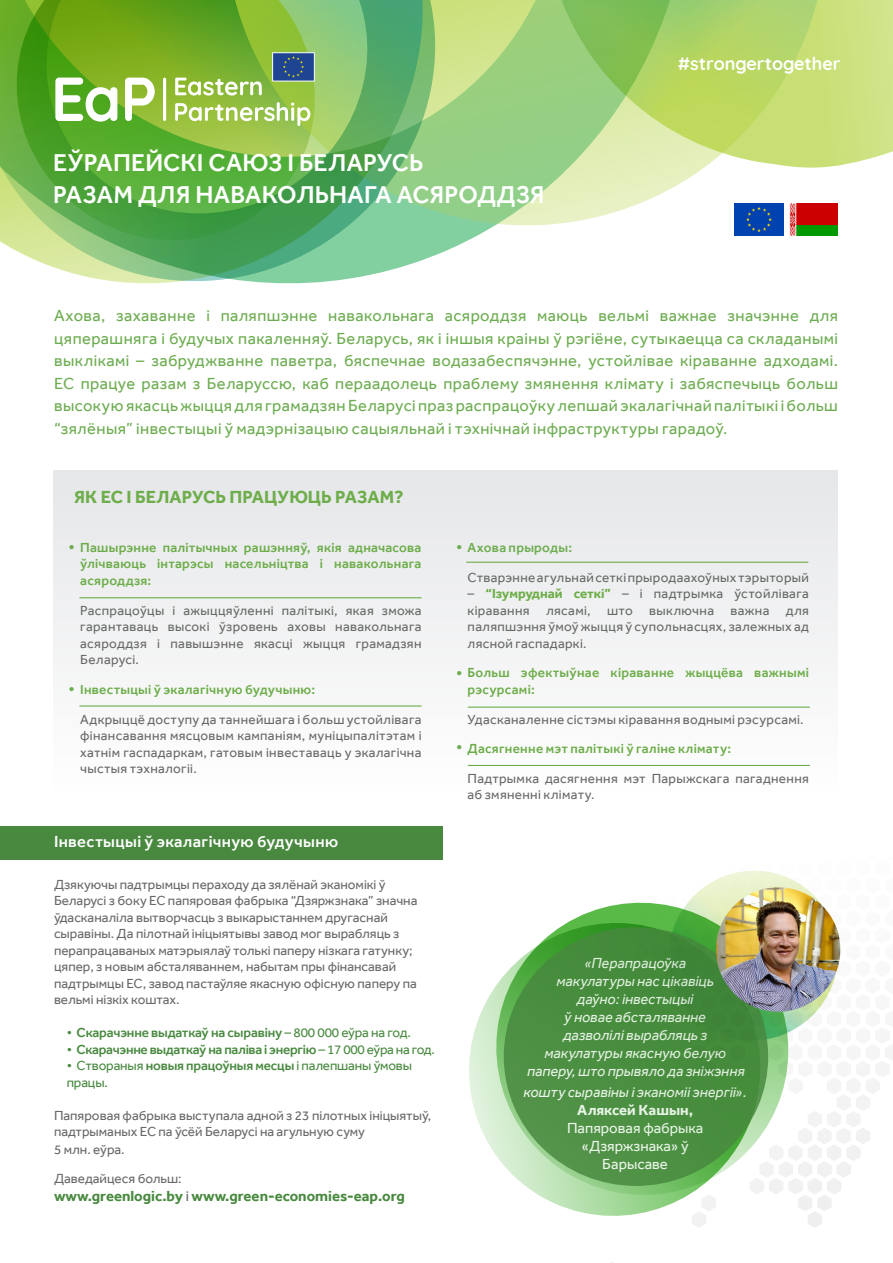
<style>
.page{position:relative;width:893px;height:1263px;background:#fff}
.page>*{position:absolute;margin:0;border:0;box-sizing:border-box;transform-origin:0 0}
.t1{font:500 25.05px "Effra";letter-spacing:.005em;color:#fff}
.t2{font:700 18px "Effra";letter-spacing:.005em;color:#6dad4a}
.t3{font:700 18px "Quicksand";color:#fff}
.t4{font:700 18px "Branding";color:#6dad4f}
.t5{font:16.5px/22.5px "Effra";letter-spacing:.025em;color:#6dad51;text-align:justify}
.t6{font:500 16.5px "Effra";letter-spacing:.025em;color:#fff}
.t7{font:italic 15px/18px "Effra";color:#fff;text-align:center}
.t8{font:700 15px "Effra";color:#49893f}
.t9{font:15px/18px "Effra";color:#fff;text-align:center}
.t10{font:700 15px "Effra";color:#fff}
.t11{font:13.5px/16.5px "Effra";color:#676967;text-align:justify}
.t12{font:500 13.5px/16.5px "Effra";letter-spacing:.02em;color:#6cad49;text-align:justify}
.t13{font:13.5px/16.5px "Effra";letter-spacing:.025em;color:#676967}
.t14{font:500 13.5px "Effra";letter-spacing:-.02em;color:#48893f}
.t15{font:13.5px/16.5px "Effra";letter-spacing:-.01em;color:#48893f}
.t16{font:500 13.5px "Effra";letter-spacing:.02em;color:#6dad4f}
.s1{font-weight:700;color:#6cad47}
.s2{font-weight:400}
.s3{font-weight:500}
.s4{color:#48893f}
.s5{font-weight:400;color:#676967}
</style>
<div class="page">
<div style="left:868px;top:0;width:25px;height:159px;background:#d0e489"></div>
<svg style="left:467px;top:0;width:401px;height:241px"></svg>
<svg style="left:0;top:0;width:467px;height:284px;background:#77b95d"></svg>
<svg style="left:175px;top:102px;width:135px;height:24px"></svg>
<svg style="left:175px;top:78px;width:87px;height:18px"></svg>
<svg style="left:55px;top:78px;width:100px;height:44px"></svg>
<hr style="left:163px;top:78px;width:3px;height:43px;background:#fff;border-radius:2px">
<div style="left:273px;top:53px;width:41px;height:28px;background:#1e4492"></div>
<div style="left:272px;top:52px;width:43px;height:30px;border:1px solid #fff"></div>
<svg style="left:283px;top:56px;width:21px;height:22px"></svg>
<div style="left:53px;top:471px;width:785px;height:323px;background:#f2f2f3"></div>
<img style="left:735px;top:204px;width:48px;height:32px">
<img style="left:790px;top:204px;width:48px;height:32px">
<svg style="left:469px;top:905px;width:145px;height:311px"></svg>
<div style="left:0;top:826px;width:442px;height:34px;background:#49893f"></div>
<div style="left:504px;top:927px;width:264px;height:259px;background:#4c9043;border-radius:50%"></div>
<hr style="left:79px;top:597px;width:343px;height:1px;background:#6dad4d">
<hr style="left:466px;top:562px;width:342px;height:1px;background:#6dad4d">
<hr style="left:468px;top:707px;width:342px;height:1px;background:#6dad4d">
<hr style="left:468px;top:765px;width:342px;height:1px;background:#6dad4d">
<hr style="left:79px;top:705px;width:343px;height:2px;background:#6dad4d">
<svg style="left:470px;top:905px;width:14px;height:5px"></svg>
<svg style="left:614px;top:870px;width:279px;height:358px"></svg>
<p class="t1" style="left:53px;top:148px;width:371px">ЕЎРАПЕЙСКІ САЮЗ І БЕЛАРУСЬ</p>
<p class="t1" style="left:53px;top:180px;width:493px">РАЗАМ ДЛЯ НАВАКОЛЬНАГА АСЯРОДДЗЯ</p>
<p class="t3" style="left:678px;top:49px;width:164px">#strongertogether</p>
<p class="t5" style="left:54px;top:304px;width:785px">Ахова, захаванне і паляпшэнне навакольнага асяроддзя маюць вельмі важнае значэнне для цяперашняга і будучых пакаленняў. Беларусь, як і іншыя краіны ў рэгіёне, сутыкаецца са складанымі выклікамі – забруджванне паветра, бяспечнае водазабеспячэнне, устойлівае кіраванне адходамі.<br>ЕС працуе разам з Беларуссю, каб пераадолець праблему змянення клімату і забяспечыць больш высокую якасць жыцця для грамадзян Беларусі праз распрацоўку лепшай экалагічнай палітыкі і больш “зялёныя” інвестыцыі ў мадэрнізацыю сацыяльнай і тэхнічнай інфраструктуры гарадоў.</p>
<p class="t2" style="left:74px;top:486px;width:331px">ЯК ЕС І БЕЛАРУСЬ ПРАЦУЮЦЬ РАЗАМ?</p>
<p class="t12" style="left:80px;top:539px;width:343px">Пашырэнне палітычных рашэнняў, якія адначасова ўлічваюць інтарэсы насельніцтва і навакольнага асяроддзя:</p>
<p class="t11" style="left:80px;top:602px;width:343px">Распрацоўцы і ажыццяўленні палітыкі, якая зможа гарантаваць высокі ўзровень аховы навакольнага асяроддзя і павышэнне якасці жыцця грамадзян Беларусі.</p>
<p class="t12" style="left:80px;top:681px;width:236px">Інвестыцыі ў экалагічную будучыню:</p>
<p class="t11" style="left:80px;top:711px;width:343px">Адкрыццё доступу да таннейшага і больш устойлівага фінансавання мясцовым кампаніям, муніцыпалітэтам і хатнім гаспадаркам, гатовым інвеставаць у экалагічна чыстыя тэхналогіі.</p>
<p class="t16" style="left:468px;top:539px;width:106px">Ахова прыроды:</p>
<p class="t13" style="left:468px;top:569px;width:343px">Стварэнне агульнай сеткі прыродаахоўных тэрыторый</p>
<p class="t11" style="left:468px;top:585px;width:343px">– <span class="s1">“Ізумруднай сеткі”</span> – і падтрымка ўстойлівага кіравання лясамі, што выключна важна для паляпшэння ўмоў жыцця ў супольнасцях, залежных ад лясной гаспадаркі.</p>
<p class="t12" style="left:468px;top:664px;width:343px">Больш эфектыўнае кіраванне жыццёва важнымі рэсурсамі:</p>
<p class="t13" style="left:468px;top:711px;width:338px">Удасканаленне сістэмы кіравання воднымі рэсурсамі.</p>
<p class="t12" style="left:468px;top:740px;width:265px">Дасягненне мэт палітыкі ў галіне клімату:</p>
<p class="t13" style="left:468px;top:770px;width:343px">Падтрымка дасягнення мэт Парыжскага пагаднення аб змяненні клімату.</p>
<p class="t4" style="left:69px;top:535px;width:8px">•</p>
<p class="t4" style="left:456px;top:535px;width:8px">•</p>
<p class="t4" style="left:456px;top:661px;width:8px">•</p>
<p class="t4" style="left:69px;top:678px;width:8px">•</p>
<p class="t4" style="left:456px;top:736px;width:8px">•</p>
<p class="t6" style="left:54px;top:831px;width:286px">Інвестыцыі ў экалагічную будучыню</p>
<p class="t11" style="left:54px;top:876px;width:365px;text-align:left">Дзякуючы падтрымцы пераходу да зялёнай эканомікі ў Беларусі з боку ЕС папяровая фабрыка “Дзяржзнака” значна ўдасканаліла вытворчасць з выкарыстаннем другаснай сыравіны. Да пілотнай ініцыятывы завод мог вырабляць з перапрацаваных матэрыялаў толькі паперу нізкага гатунку; цяпер, з новым абсталяваннем, набытам пры фінансавай падтрымцы ЕС, завод пастаўляе якасную офісную паперу па вельмі нізкіх коштах.</p>
<p class="t14" style="left:67px;top:1025px;width:346px"><span class="s2">•</span> Скарачэнне выдаткаў на сыравіну <span class="s2">– 800 000 еўра на год.</span></p>
<p class="t14" style="left:67px;top:1041px;width:370px"><span class="s2">•</span> Скарачэнне выдаткаў на паліва і энергію <span class="s2">– 17 000 еўра на год.</span></p>
<p class="t15" style="left:67px;top:1057px;width:347px">• Створаныя <span class="s3">новыя працоўныя месцы</span> і палепшаны ўмовы працы.</p>
<p class="t11" style="left:54px;top:1107px;width:379px">Папяровая фабрыка выступала адной з 23 пілотных ініцыятыў, падтрыманых ЕС па ўсёй Беларусі на агульную суму</p>
<p class="t11" style="left:54px;top:1141px;width:72px">5 млн. еўра.</p>
<p class="t11" style="left:54px;top:1170px;width:129px">Даведайцеся больш:</p>
<p class="t8" style="left:54px;top:1187px;width:352px"><span class="s4">www.greenlogic.by</span> <span class="s5">і</span> www.green-economies-eap.org</p>
<p class="t7" style="left:527px;top:954px;width:219px">«Перапрацоўка<br>макулатуры нас цікавіць<br>даўно: інвестыцыі<br>ў новае абсталяванне<br>дазволілі вырабляць з макулатуры якасную белую паперу, што прывяло да зніжэння</p>
<p class="t7" style="left:523px;top:1083px;width:225px">кошту сыравіны і эканоміі энергіі».</p>
<p class="t10" style="left:577px;top:1101px;width:117px">Аляксей Кашын,</p>
<p class="t9" style="left:567px;top:1119px;width:138px">Папяровая фабрыка «Дзяржзнака» ў<br>Барысаве</p>
</div>
